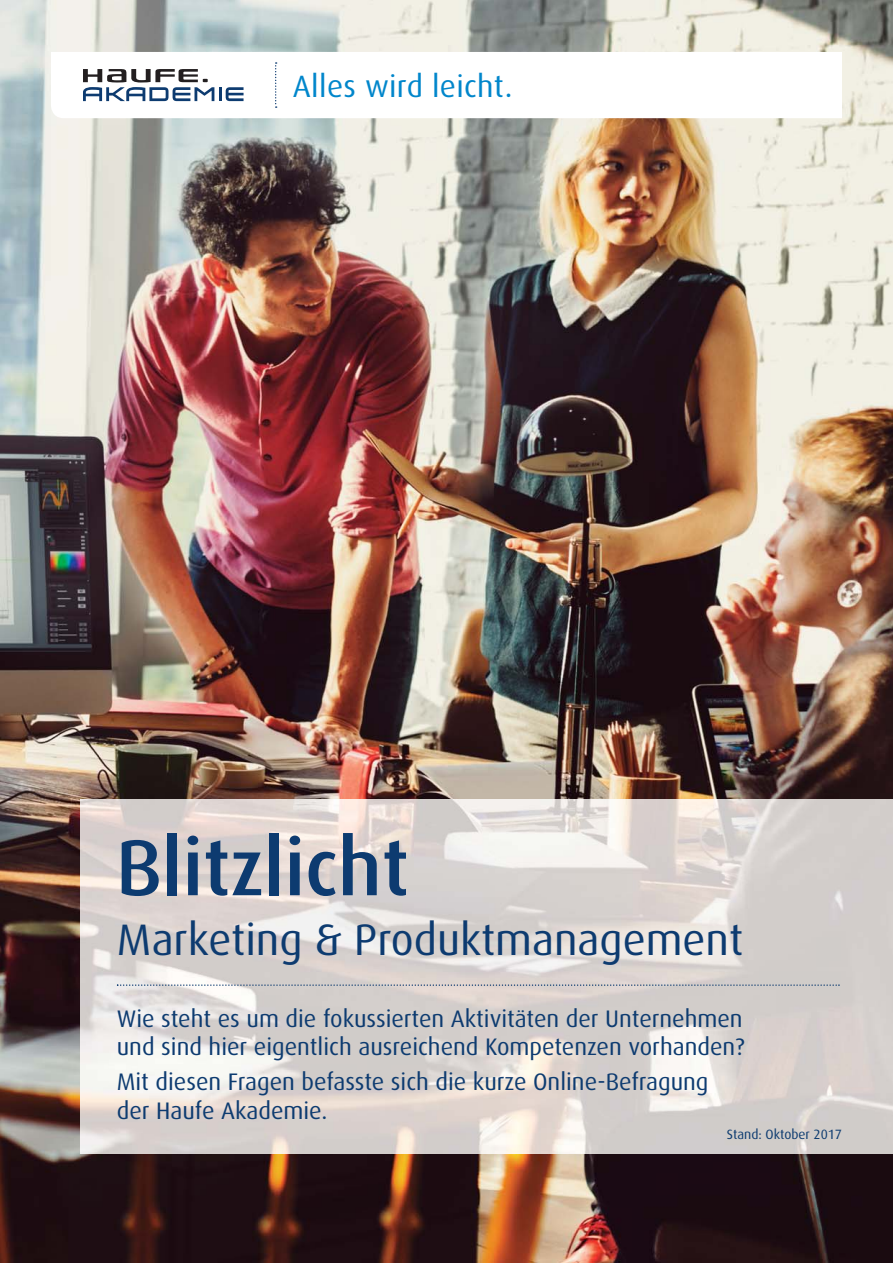
<style>
.page{position:relative;width:893px;height:1263px;background:#fff}
.page>*{position:absolute;margin:0;border:0;box-sizing:border-box;transform-origin:0 0}
.t1{font:500 79.2px "Dax";color:#0d3b70}
.t2{font:44.1px "Dax";color:#0d3b70}
.t3{font:30.9px "Dax";letter-spacing:.01em;color:#0086cb}
.t4{font:24px/28.7px "Dax";color:#0d3b70}
.t5{font:13.5px "Dax";color:#0d3b70}
</style>
<div class="page">
<img style="left:0;top:0;width:893px;height:1263px">
<img style="left:80px;top:799px;width:813px;height:355px">
<svg style="left:51px;top:52px;width:791px;height:66px"></svg>
<svg style="left:275px;top:62px;width:2px;height:46px"></svg>
<hr style="left:219px;top:87px;width:3px;height:14px;background:#0d3b70">
<svg style="left:226px;top:87px;width:18px;height:14px"></svg>
<svg style="left:83px;top:69px;width:131px;height:32px"></svg>
<svg style="left:117px;top:984px;width:723px;height:2px"></svg>
<p class="t3" style="left:293px;top:71px;width:221px">Alles wird leicht.</p>
<h1 class="t1" style="left:116px;top:833px;width:294px">Blitzlicht</h1>
<h2 class="t2" style="left:117px;top:921px;width:628px">Marketing &amp; Produktmanagement</h2>
<p class="t4" style="left:117px;top:1005px;width:629px">Wie steht es um die fokussierten Aktivitäten der Unternehmen und sind hier eigentlich ausreichend Kompetenzen vorhanden?</p>
<p class="t4" style="left:117px;top:1069px;width:593px">Mit diesen Fragen befasste sich die kurze Online-Befragung der Haufe Akademie.</p>
<p class="t5" style="left:727px;top:1128px;width:117px">Stand: Oktober 2017</p>
</div>
